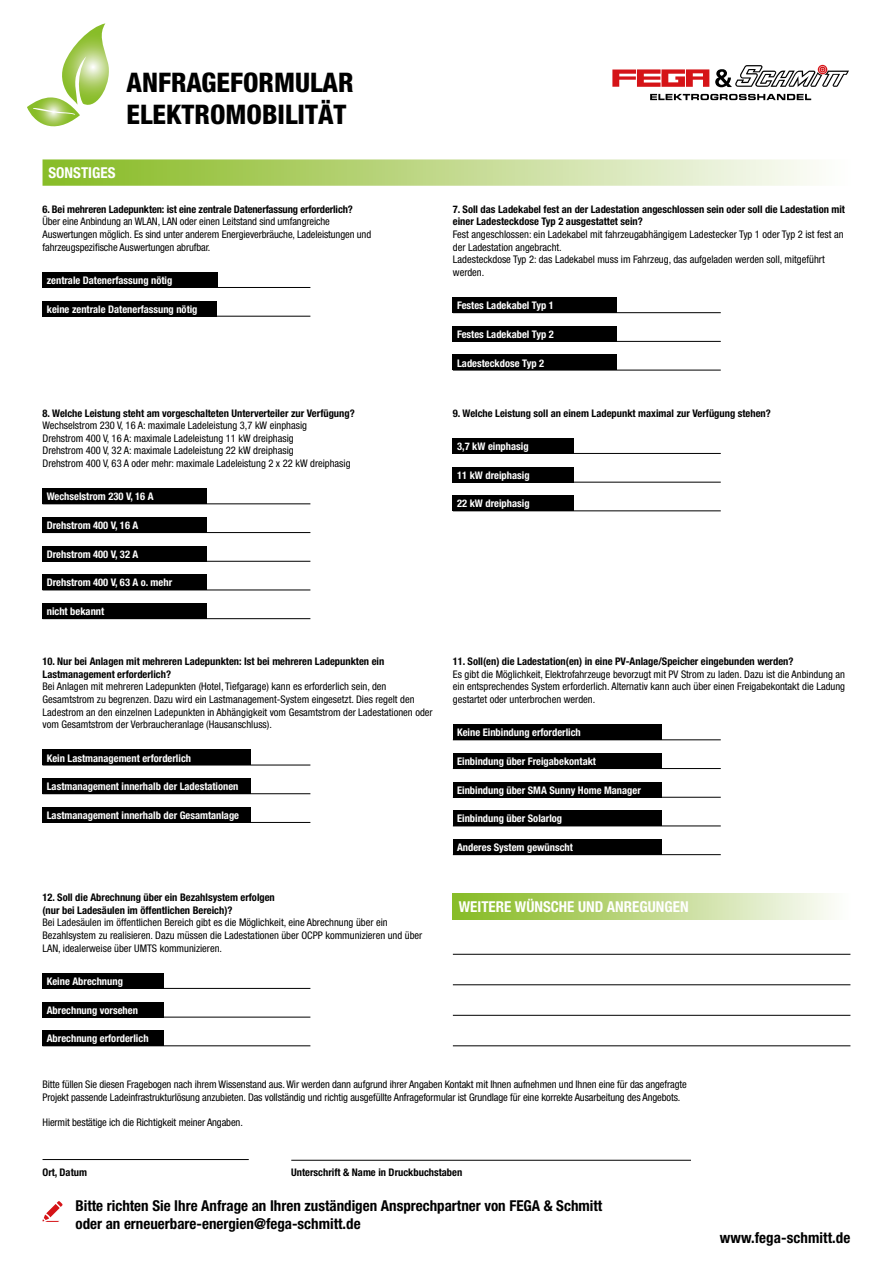
<style>
.page{position:relative;width:893px;height:1263px;background:#fff}
.page>*{position:absolute;margin:0;border:0;box-sizing:border-box;transform-origin:0 0}
.t1{font:800 condensed 27px/32.4px "Helvetica Neue";color:#000}
.t2{font:700 condensed 15px/18px "Helvetica Neue";color:#000}
.t3{font:700 condensed 15px "Helvetica Neue";color:#fff}
.t4{font:condensed 10.5px/12.6px "Helvetica Neue";color:#000}
.t5{font:700 condensed 10.5px/12.6px "Helvetica Neue";color:#000}
.t6{font:700 condensed 10.5px "Helvetica Neue";color:#fff}
</style>
<div class="page">
<svg style="left:650px;top:94px;width:161px;height:6px"></svg>
<svg style="left:612px;top:69px;width:97px;height:18px"></svg>
<svg style="left:715px;top:65px;width:134px;height:22px"></svg>
<svg style="left:43px;top:159px;width:773px;height:27px;background:#c1d98c"></svg>
<div style="left:43px;top:272px;width:175px;height:16px;background:#000"></div>
<hr style="left:43px;top:287px;width:267px;height:1px;background:#000">
<div style="left:43px;top:301px;width:174px;height:16px;background:#000"></div>
<hr style="left:43px;top:316px;width:267px;height:1px;background:#000">
<div style="left:453px;top:326px;width:164px;height:16px;background:#000"></div>
<hr style="left:453px;top:341px;width:268px;height:1px;background:#000">
<div style="left:453px;top:297px;width:164px;height:16px;background:#000"></div>
<hr style="left:453px;top:312px;width:268px;height:1px;background:#000">
<div style="left:453px;top:354px;width:164px;height:16px;background:#000"></div>
<hr style="left:453px;top:370px;width:268px;height:1px;background:#000">
<hr style="left:43px;top:532px;width:267px;height:1px;background:#000">
<div style="left:43px;top:517px;width:164px;height:16px;background:#000"></div>
<div style="left:43px;top:488px;width:164px;height:16px;background:#000"></div>
<hr style="left:43px;top:503px;width:267px;height:1px;background:#000">
<div style="left:43px;top:546px;width:164px;height:16px;background:#000"></div>
<hr style="left:43px;top:561px;width:267px;height:1px;background:#000">
<div style="left:43px;top:574px;width:164px;height:16px;background:#000"></div>
<hr style="left:43px;top:590px;width:267px;height:1px;background:#000">
<div style="left:43px;top:603px;width:164px;height:16px;background:#000"></div>
<hr style="left:43px;top:618px;width:267px;height:1px;background:#000">
<div style="left:453px;top:467px;width:121px;height:15px;background:#000"></div>
<hr style="left:453px;top:482px;width:268px;height:1px;background:#000">
<div style="left:453px;top:438px;width:121px;height:16px;background:#000"></div>
<hr style="left:453px;top:453px;width:268px;height:1px;background:#000">
<div style="left:453px;top:495px;width:121px;height:16px;background:#000"></div>
<hr style="left:453px;top:510px;width:268px;height:1px;background:#000">
<hr style="left:453px;top:768px;width:268px;height:1px;background:#000">
<div style="left:453px;top:753px;width:208px;height:16px;background:#000"></div>
<div style="left:453px;top:724px;width:208px;height:16px;background:#000"></div>
<hr style="left:453px;top:739px;width:268px;height:1px;background:#000">
<div style="left:453px;top:782px;width:208px;height:16px;background:#000"></div>
<hr style="left:453px;top:797px;width:268px;height:1px;background:#000">
<div style="left:453px;top:810px;width:208px;height:16px;background:#000"></div>
<hr style="left:453px;top:825px;width:268px;height:1px;background:#000">
<div style="left:453px;top:839px;width:208px;height:16px;background:#000"></div>
<hr style="left:453px;top:854px;width:268px;height:1px;background:#000">
<div style="left:43px;top:778px;width:208px;height:16px;background:#000"></div>
<hr style="left:43px;top:793px;width:267px;height:1px;background:#000">
<div style="left:43px;top:749px;width:208px;height:16px;background:#000"></div>
<hr style="left:43px;top:765px;width:267px;height:1px;background:#000">
<div style="left:43px;top:807px;width:208px;height:16px;background:#000"></div>
<hr style="left:43px;top:822px;width:267px;height:1px;background:#000">
<div style="left:43px;top:1001px;width:121px;height:16px;background:#000"></div>
<hr style="left:43px;top:1017px;width:267px;height:1px;background:#000">
<div style="left:43px;top:973px;width:121px;height:16px;background:#000"></div>
<hr style="left:43px;top:988px;width:267px;height:1px;background:#000">
<div style="left:43px;top:1030px;width:121px;height:16px;background:#000"></div>
<hr style="left:43px;top:1045px;width:267px;height:1px;background:#000">
<hr style="left:453px;top:954px;width:397px;height:1px;background:#000">
<hr style="left:453px;top:984px;width:397px;height:1px;background:#000">
<hr style="left:453px;top:1015px;width:397px;height:1px;background:#000">
<hr style="left:453px;top:1045px;width:397px;height:1px;background:#000">
<div style="left:453px;top:893px;width:397px;height:26px;background:linear-gradient(to right,#85b81f,#fefcfd)"></div>
<svg style="left:42px;top:1201px;width:21px;height:21px"></svg>
<hr style="left:291px;top:1160px;width:400px;height:1px;background:#000">
<hr style="left:43px;top:1159px;width:206px;height:1px;background:#000">
<svg style="left:27px;top:23px;width:82px;height:104px"></svg>
<h1 class="t1" style="left:127px;top:65px;width:229px">ANFRAGEFORMULAR<br>ELEKTROMOBILITÄT</h1>
<h2 class="t3" style="left:49px;top:164px;width:68px">SONSTIGES</h2>
<p class="t5" style="left:43px;top:203px;width:312px">6. Bei mehreren Ladepunkten: ist eine zentrale Datenerfassung erforderlich?</p>
<p class="t4" style="left:43px;top:215px;width:330px">Über eine Anbindung an WLAN, LAN oder einen Leitstand sind umfangreiche<br>Auswertungen möglich. Es sind unter anderem Energieverbräuche, Ladeleistungen und fahrzeugspezifische Auswertungen abrufbar.</p>
<p class="t6" style="left:47px;top:274px;width:127px">zentrale Datenerfassung nötig</p>
<p class="t6" style="left:47px;top:303px;width:152px">keine zentrale Datenerfassung nötig</p>
<p class="t5" style="left:43px;top:406px;width:314px">8. Welche Leistung steht am vorgeschalteten Unterverteiler zur Verfügung?</p>
<p class="t4" style="left:43px;top:419px;width:310px">Wechselstrom 230 V, 16 A: maximale Ladeleistung 3,7 kW einphasig<br>Drehstrom 400 V, 16 A: maximale Ladeleistung 11 kW dreiphasig<br>Drehstrom 400 V, 32 A: maximale Ladeleistung 22 kW dreiphasig<br>Drehstrom 400 V, 63 A oder mehr: maximale Ladeleistung 2 x 22 kW dreiphasig</p>
<p class="t6" style="left:47px;top:490px;width:108px">Wechselstrom 230 V, 16 A</p>
<p class="t6" style="left:47px;top:519px;width:93px">Drehstrom 400 V, 16 A</p>
<p class="t6" style="left:47px;top:548px;width:93px">Drehstrom 400 V, 32 A</p>
<p class="t6" style="left:47px;top:576px;width:127px">Drehstrom 400 V, 63 A o. mehr</p>
<p class="t6" style="left:47px;top:605px;width:59px">nicht bekannt</p>
<p class="t5" style="left:43px;top:655px;width:343px">10. Nur bei Anlagen mit mehreren Ladepunkten: Ist bei mehreren Ladepunkten ein<br>Lastmanagement erforderlich?</p>
<p class="t4" style="left:43px;top:680px;width:392px">Bei Anlagen mit mehreren Ladepunkten (Hotel, Tiefgarage) kann es erforderlich sein, den Gesamtstrom zu begrenzen. Dazu wird ein Lastmanagement-System eingesetzt. Dies regelt den Ladestrom an den einzelnen Ladepunkten in Abhängigkeit vom Gesamtstrom der Ladestationen oder vom Gesamtstrom der Verbraucheranlage (Hausanschluss).</p>
<p class="t6" style="left:47px;top:751px;width:146px">Kein Lastmanagement erforderlich</p>
<p class="t6" style="left:47px;top:780px;width:193px">Lastmanagement innerhalb der Ladestationen</p>
<p class="t6" style="left:47px;top:809px;width:194px">Lastmanagement innerhalb der Gesamtanlage</p>
<p class="t5" style="left:43px;top:891px;width:234px">12. Soll die Abrechnung über ein Bezahlsystem erfolgen (nur bei Ladesäulen im öffentlichen Bereich)?</p>
<p class="t4" style="left:43px;top:916px;width:381px">Bei Ladesäulen im öffentlichen Bereich gibt es die Möglichkeit, eine Abrechnung über ein<br>Bezahlsystem zu realisieren. Dazu müssen die Ladestationen über OCPP kommunizieren und über<br>LAN, idealerweise über UMTS kommunizieren.</p>
<p class="t6" style="left:47px;top:975px;width:78px">Keine Abrechnung</p>
<p class="t6" style="left:47px;top:1003px;width:93px">Abrechnung vorsehen</p>
<p class="t6" style="left:47px;top:1032px;width:103px">Abrechnung erforderlich</p>
<p class="t5" style="left:453px;top:203px;width:394px">7. Soll das Ladekabel fest an der Ladestation angeschlossen sein oder soll die Ladestation mit einer Ladesteckdose Typ 2 ausgestattet sein?</p>
<p class="t4" style="left:453px;top:228px;width:392px">Fest angeschlossen: ein Ladekabel mit fahrzeugabhängigem Ladestecker Typ 1 oder Typ 2 ist fest an der Ladestation angebracht.<br>Ladesteckdose Typ 2: das Ladekabel muss im Fahrzeug, das aufgeladen werden soll, mitgeführt werden.</p>
<p class="t6" style="left:457px;top:299px;width:98px">Festes Ladekabel Typ 1</p>
<p class="t6" style="left:457px;top:328px;width:98px">Festes Ladekabel Typ 2</p>
<p class="t6" style="left:457px;top:356px;width:89px">Ladesteckdose Typ 2</p>
<p class="t5" style="left:453px;top:406px;width:319px">9. Welche Leistung soll an einem Ladepunkt maximal zur Verfügung stehen?</p>
<p class="t6" style="left:457px;top:440px;width:73px">3,7 kW einphasig</p>
<p class="t6" style="left:457px;top:468px;width:74px">11 kW dreiphasig</p>
<p class="t6" style="left:457px;top:497px;width:74px">22 kW dreiphasig</p>
<p class="t5" style="left:453px;top:655px;width:342px">11. Soll(en) die Ladestation(en) in eine PV-Anlage/Speicher eingebunden werden?</p>
<p class="t4" style="left:453px;top:668px;width:394px;text-align:justify">Es gibt die Möglichkeit, Elektrofahrzeuge bevorzugt mit PV Strom zu laden. Dazu ist die Anbindung an ein entsprechendes System erforderlich. Alternativ kann auch über einen Freigabekontakt die Ladung gestartet oder unterbrochen werden.</p>
<p class="t6" style="left:457px;top:726px;width:125px">Keine Einbindung erforderlich</p>
<p class="t6" style="left:457px;top:755px;width:140px">Einbindung über Freigabekontakt</p>
<p class="t6" style="left:457px;top:784px;width:185px">Einbindung über SMA Sunny Home Manager</p>
<p class="t6" style="left:457px;top:812px;width:107px">Einbindung über Solarlog</p>
<p class="t6" style="left:457px;top:841px;width:117px">Anderes System gewünscht</p>
<h2 class="t3" style="left:459px;top:897px;width:231px">WEITERE WÜNSCHE UND ANREGUNGEN</h2>
<p class="t4" style="left:43px;top:1078px;width:646px">Bitte füllen Sie diesen Fragebogen nach ihrem Wissenstand aus. Wir werden dann aufgrund ihrer Angaben Kontakt mit Ihnen aufnehmen und Ihnen eine für das angefragte<br>Projekt passende Ladeinfrastrukturlösung anzubieten. Das vollständig und richtig ausgefüllte Anfrageformular ist Grundlage für eine korrekte Ausarbeitung des Angebots.</p>
<p class="t4" style="left:43px;top:1116px;width:202px">Hiermit bestätige ich die Richtigkeit meiner Angaben.</p>
<p class="t5" style="left:43px;top:1165px;width:46px">Ort, Datum</p>
<p class="t5" style="left:291px;top:1165px;width:173px">Unterschrift &amp; Name in Druckbuchstaben</p>
<h2 class="t2" style="left:75px;top:1196px;width:528px">Bitte richten Sie Ihre Anfrage an Ihren zuständigen Ansprechpartner von FEGA &amp; Schmitt oder an erneuerbare-energien@fega-schmitt.de</h2>
<h2 class="t2" style="left:720px;top:1229px;width:132px">www.fega-schmitt.de</h2>
</div>
